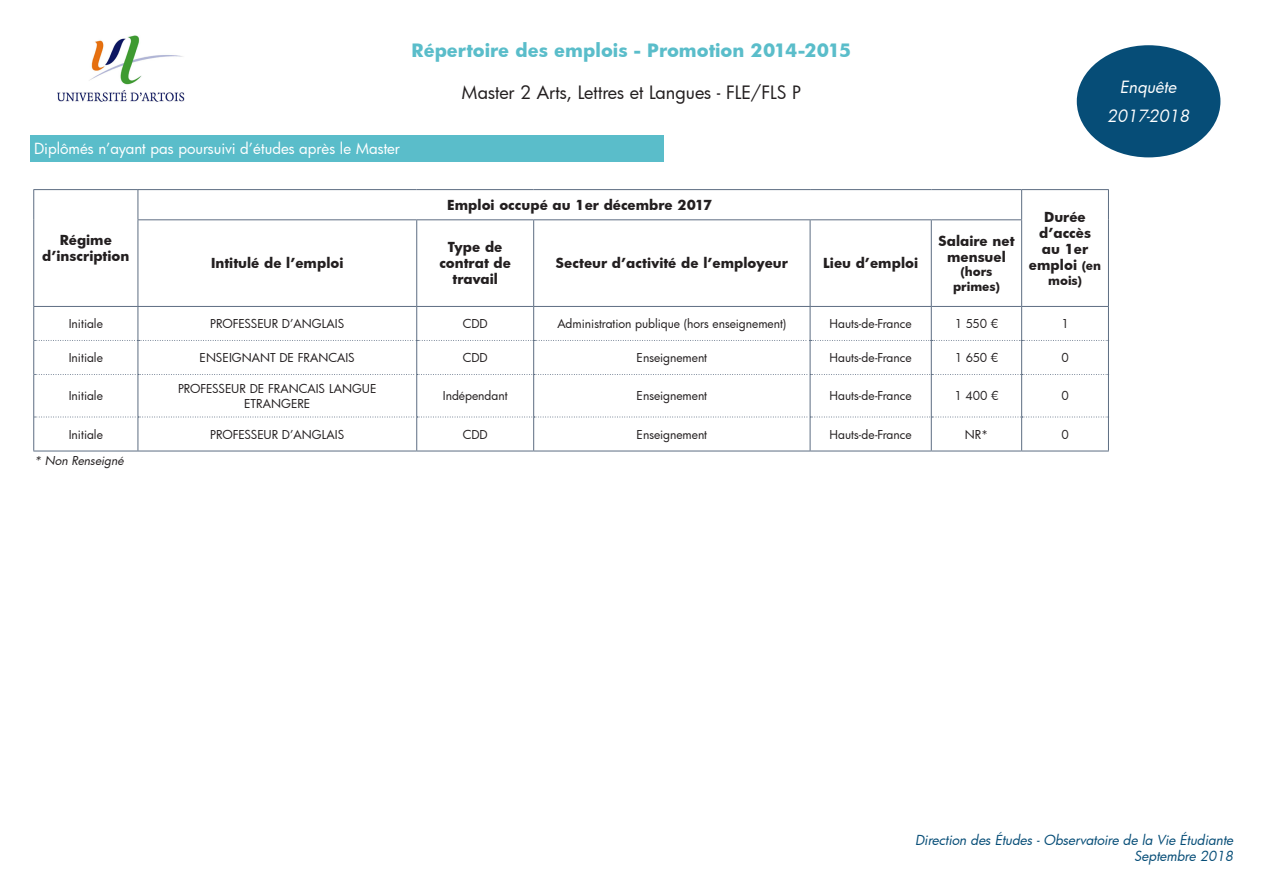
<style>
.page{position:relative;width:1263px;height:893px;background:#fff}
.page>*{position:absolute;margin:0;border:0;box-sizing:border-box;transform-origin:0 0}
.t1{font:700 18px "Futura";color:#5abdca}
.t2{font:18px "Futura";letter-spacing:-.005em;color:#231f20}
.t3{font:italic 16.5px "Futura";color:#fff}
.t4{font:15px "Futura";color:#fff}
.t5{font:700 13.5px/16.2px "Futura";color:#231f20;text-align:center}
.t6{font:italic 13.5px "Futura";color:#064d77}
.t7{font:12px/14.4px "Futura";color:#231f20;text-align:center}
.t8{font:700 12px/14.4px "Futura";color:#231f20;text-align:center}
.t9{font:italic 12px "Futura";letter-spacing:-.005em;color:#231f20}
.s1{font-size:12px}
</style>
<div class="page">
<img style="left:57px;top:35px;width:128px;height:67px">
<div style="left:1077px;top:45px;width:143px;height:112px;background:#064d77;border-radius:50%"></div>
<div style="left:30px;top:135px;width:633px;height:27px;background:#5abdca"></div>
<svg style="left:35px;top:340px;width:1073px;height:1px"></svg>
<svg style="left:35px;top:374px;width:1073px;height:1px"></svg>
<hr style="left:33px;top:374px;width:1px;height:43px;background:#5d6d82">
<hr style="left:138px;top:375px;width:1px;height:42px;background:#5d6d82">
<hr style="left:416px;top:375px;width:1px;height:42px;background:#5d6d82">
<hr style="left:533px;top:375px;width:1px;height:42px;background:#5d6d82">
<hr style="left:810px;top:375px;width:1px;height:42px;background:#5d6d82">
<hr style="left:931px;top:375px;width:1px;height:42px;background:#5d6d82">
<hr style="left:1021px;top:375px;width:1px;height:42px;background:#5d6d82">
<hr style="left:1108px;top:374px;width:1px;height:43px;background:#5d6d82">
<hr style="left:33px;top:417px;width:1px;height:34px;background:#5d6d82">
<hr style="left:138px;top:417px;width:1px;height:34px;background:#5d6d82">
<hr style="left:416px;top:417px;width:1px;height:34px;background:#5d6d82">
<hr style="left:533px;top:417px;width:1px;height:34px;background:#5d6d82">
<hr style="left:810px;top:417px;width:1px;height:34px;background:#5d6d82">
<hr style="left:931px;top:417px;width:1px;height:34px;background:#5d6d82">
<hr style="left:1021px;top:417px;width:1px;height:34px;background:#5d6d82">
<hr style="left:1108px;top:417px;width:1px;height:34px;background:#5d6d82">
<svg style="left:35px;top:417px;width:1073px;height:1px"></svg>
<hr style="left:33px;top:451px;width:105px;height:1px;background:#5d6d82">
<hr style="left:138px;top:451px;width:279px;height:1px;background:#5d6d82">
<hr style="left:417px;top:451px;width:117px;height:1px;background:#5d6d82">
<hr style="left:534px;top:451px;width:276px;height:1px;background:#5d6d82">
<hr style="left:810px;top:451px;width:121px;height:1px;background:#5d6d82">
<hr style="left:931px;top:451px;width:91px;height:1px;background:#5d6d82">
<hr style="left:1022px;top:451px;width:87px;height:1px;background:#5d6d82">
<hr style="left:33px;top:189px;width:105px;height:1px;background:#5d6d82">
<hr style="left:33px;top:190px;width:1px;height:30px;background:#5d6d82">
<hr style="left:138px;top:189px;width:279px;height:1px;background:#5d6d82">
<svg style="left:138px;top:190px;width:1px;height:29px"></svg>
<hr style="left:417px;top:189px;width:117px;height:1px;background:#5d6d82">
<hr style="left:534px;top:189px;width:276px;height:1px;background:#5d6d82">
<hr style="left:810px;top:189px;width:121px;height:1px;background:#5d6d82">
<hr style="left:931px;top:189px;width:91px;height:1px;background:#5d6d82">
<hr style="left:1022px;top:189px;width:87px;height:1px;background:#5d6d82">
<svg style="left:1021px;top:190px;width:1px;height:29px"></svg>
<hr style="left:1108px;top:190px;width:1px;height:30px;background:#5d6d82">
<hr style="left:33px;top:220px;width:1px;height:86px;background:#5d6d82">
<hr style="left:138px;top:219px;width:279px;height:1px;background:#5d6d82">
<hr style="left:138px;top:220px;width:1px;height:86px;background:#5d6d82">
<hr style="left:417px;top:219px;width:117px;height:1px;background:#5d6d82">
<hr style="left:416px;top:220px;width:1px;height:86px;background:#5d6d82">
<hr style="left:534px;top:219px;width:276px;height:1px;background:#5d6d82">
<hr style="left:533px;top:220px;width:1px;height:86px;background:#5d6d82">
<hr style="left:810px;top:219px;width:121px;height:1px;background:#5d6d82">
<hr style="left:810px;top:220px;width:1px;height:86px;background:#5d6d82">
<hr style="left:931px;top:219px;width:91px;height:1px;background:#5d6d82">
<hr style="left:931px;top:220px;width:1px;height:86px;background:#5d6d82">
<hr style="left:1021px;top:220px;width:1px;height:86px;background:#5d6d82">
<hr style="left:1108px;top:220px;width:1px;height:86px;background:#5d6d82">
<hr style="left:33px;top:306px;width:105px;height:1px;background:#5d6d82">
<hr style="left:33px;top:307px;width:1px;height:33px;background:#5d6d82">
<hr style="left:138px;top:306px;width:279px;height:1px;background:#5d6d82">
<hr style="left:138px;top:307px;width:1px;height:33px;background:#5d6d82">
<hr style="left:417px;top:306px;width:117px;height:1px;background:#5d6d82">
<hr style="left:416px;top:307px;width:1px;height:33px;background:#5d6d82">
<hr style="left:534px;top:306px;width:276px;height:1px;background:#5d6d82">
<hr style="left:533px;top:307px;width:1px;height:33px;background:#5d6d82">
<hr style="left:810px;top:306px;width:121px;height:1px;background:#5d6d82">
<hr style="left:810px;top:307px;width:1px;height:33px;background:#5d6d82">
<hr style="left:931px;top:306px;width:91px;height:1px;background:#5d6d82">
<hr style="left:931px;top:307px;width:1px;height:33px;background:#5d6d82">
<hr style="left:1022px;top:306px;width:87px;height:1px;background:#5d6d82">
<hr style="left:1021px;top:307px;width:1px;height:33px;background:#5d6d82">
<hr style="left:1108px;top:307px;width:1px;height:33px;background:#5d6d82">
<hr style="left:33px;top:340px;width:1px;height:34px;background:#5d6d82">
<hr style="left:138px;top:340px;width:1px;height:34px;background:#5d6d82">
<hr style="left:416px;top:340px;width:1px;height:34px;background:#5d6d82">
<hr style="left:533px;top:340px;width:1px;height:34px;background:#5d6d82">
<hr style="left:810px;top:340px;width:1px;height:34px;background:#5d6d82">
<hr style="left:931px;top:340px;width:1px;height:34px;background:#5d6d82">
<hr style="left:1021px;top:340px;width:1px;height:34px;background:#5d6d82">
<hr style="left:1108px;top:340px;width:1px;height:34px;background:#5d6d82">
<p class="t4" style="left:34px;top:138px;width:367px">Diplômés n’ayant pas poursuivi d’études après le Master</p>
<p class="t1" style="left:411px;top:38px;width:441px">Répertoire des emplois - Promotion 2014-2015</p>
<p class="t2" style="left:462px;top:80px;width:341px">Master 2 Arts, Lettres et Langues - FLE/FLS P</p>
<p class="t3" style="left:1120px;top:76px;width:58px">Enquête</p>
<p class="t3" style="left:1107px;top:104px;width:84px">2017-2018</p>
<p class="t5" style="left:42px;top:231px;width:89px">Régime d’inscription</p>
<p class="t5" style="left:211px;top:255px;width:134px">Intitulé de l’emploi</p>
<p class="t5" style="left:447px;top:196px;width:267px">Emploi occupé au 1er décembre 2017</p>
<p class="t5" style="left:439px;top:238px;width:73px">Type de contrat de travail</p>
<p class="t5" style="left:556px;top:255px;width:234px">Secteur d’activité de l’employeur</p>
<p class="t5" style="left:823px;top:255px;width:97px">Lieu d’emploi</p>
<p class="t5" style="left:938px;top:232px;width:78px">Salaire net mensuel</p>
<p class="t8" style="left:953px;top:264px;width:48px">(hors primes)</p>
<p class="t5" style="left:1029px;top:208px;width:74px">Durée d’accès au 1er emploi <span class="s1">(en</span></p>
<p class="t8" style="left:1048px;top:273px;width:35px">mois)</p>
<p class="t7" style="left:69px;top:316px;width:36px">Initiale</p>
<p class="t7" style="left:210px;top:316px;width:136px">PROFESSEUR D’ANGLAIS</p>
<p class="t7" style="left:463px;top:316px;width:26px">CDD</p>
<p class="t7" style="left:557px;top:316px;width:230px">Administration publique (hors enseignement)</p>
<p class="t7" style="left:830px;top:316px;width:84px">Hauts-de-France</p>
<p class="t7" style="left:955px;top:316px;width:45px">1 550 €</p>
<p class="t7" style="left:1061px;top:316px;width:9px">1</p>
<p class="t7" style="left:69px;top:350px;width:36px">Initiale</p>
<p class="t7" style="left:200px;top:350px;width:157px">ENSEIGNANT DE FRANCAIS</p>
<p class="t7" style="left:463px;top:350px;width:26px">CDD</p>
<p class="t7" style="left:637px;top:350px;width:72px">Enseignement</p>
<p class="t7" style="left:830px;top:350px;width:84px">Hauts-de-France</p>
<p class="t7" style="left:955px;top:350px;width:45px">1 650 €</p>
<p class="t7" style="left:1061px;top:350px;width:9px">0</p>
<p class="t7" style="left:69px;top:388px;width:36px">Initiale</p>
<p class="t7" style="left:178px;top:381px;width:200px">PROFESSEUR DE FRANCAIS LANGUE<br>ETRANGERE</p>
<p class="t7" style="left:443px;top:388px;width:66px">Indépendant</p>
<p class="t7" style="left:637px;top:388px;width:72px">Enseignement</p>
<p class="t7" style="left:830px;top:388px;width:84px">Hauts-de-France</p>
<p class="t7" style="left:954px;top:388px;width:46px">1 400 €</p>
<p class="t7" style="left:1061px;top:388px;width:9px">0</p>
<p class="t7" style="left:69px;top:427px;width:36px">Initiale</p>
<p class="t7" style="left:210px;top:427px;width:136px">PROFESSEUR D’ANGLAIS</p>
<p class="t7" style="left:463px;top:427px;width:26px">CDD</p>
<p class="t7" style="left:637px;top:427px;width:72px">Enseignement</p>
<p class="t7" style="left:830px;top:427px;width:84px">Hauts-de-France</p>
<p class="t7" style="left:965px;top:427px;width:25px">NR*</p>
<p class="t7" style="left:1061px;top:427px;width:9px">0</p>
<p class="t9" style="left:34px;top:453px;width:91px">* Non Renseigné</p>
<p class="t6" style="left:915px;top:830px;width:320px">Direction des Études - Observatoire de la Vie Étudiante</p>
<p class="t6" style="left:1134px;top:847px;width:101px">Septembre 2018</p>
</div>
